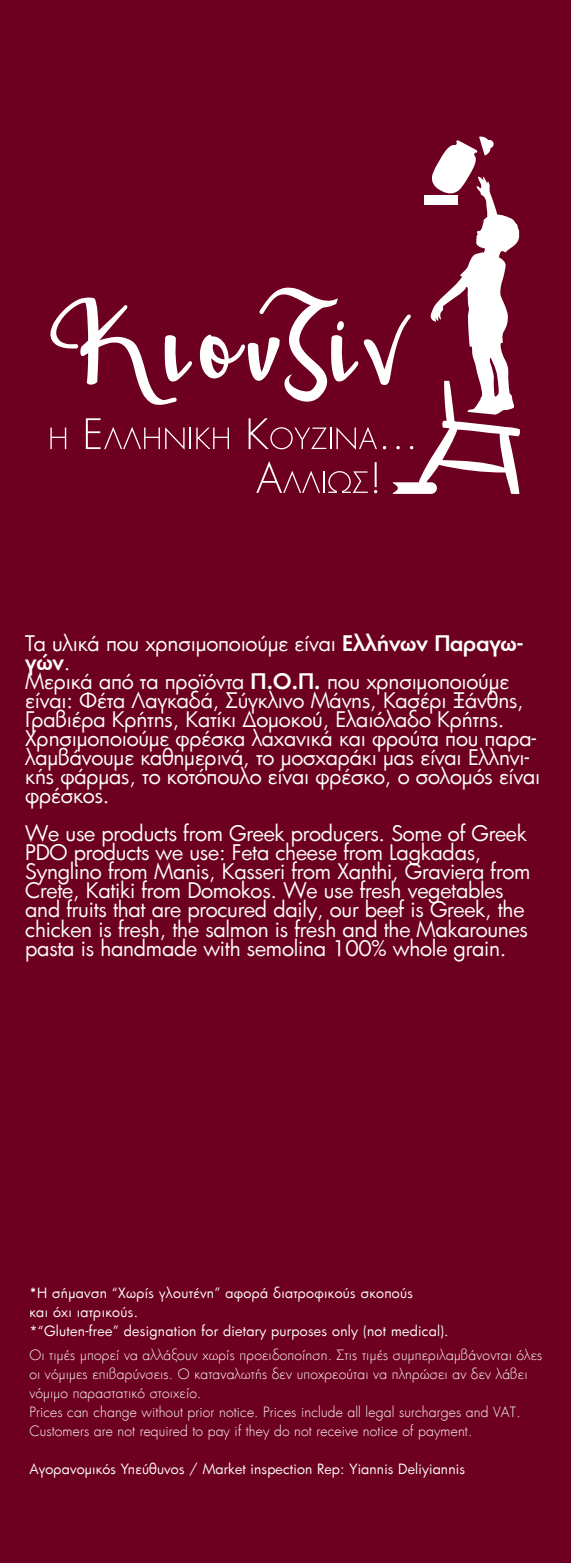
<style>
.page{position:relative;width:571px;height:1563px;background:#fff}
.page>*{position:absolute;margin:0;border:0;box-sizing:border-box;transform-origin:0 0}
.t1{font:21px/19.1px "PF Futura Neu";letter-spacing:-.01em;color:#fff}
.t2{font:300 13.83px/19.1px "PF Futura Neu";letter-spacing:.01em;color:#fff}
.t3{font:13.83px/19.1px "PF Futura Neu";letter-spacing:.02em;color:#fff}
.s1{font-weight:500}
</style>
<div class="page">
<div style="left:0;top:0;width:570px;height:1563px;background:#6d0020"></div>
<svg style="left:50px;top:136px;width:470px;height:358px"></svg>
<p class="t1" style="left:25px;top:633px;width:516px">Τα υλικά που χρησιµοποιούµε είναι <span class="s1">Ελλήνων Παραγω&shy;γών</span>.<br>Μερικά από τα προϊόντα <span class="s1">Π.Ο.Π.</span> που χρησιµοποιούµε είναι: Φέτα Λαγκαδά, Σύγκλινο Μάνης, Κασέρι Ξάνθης, Γραβιέρα Κρήτης, Κατίκι Δοµοκού, Ελαιόλαδο Κρήτης.<br>Χρησιµοποιούµε φρέσκα λαχανικά και φρούτα που παρα&shy;λαµβάνουµε καθηµερινά, το µοσχαράκι µας είναι Ελληνι&shy;κής φάρµας, το κοτόπουλο είναι φρέσκο, ο σολοµός είναι φρέσκος.</p>
<p class="t1" style="left:25px;top:824px;width:506px">We use products from Greek producers. Some of Greek PDO products we use: Feta cheese from Lagkadas, Synglino from Manis, Kasseri from Xanthi, Graviera from Crete, Katiki from Domokos. We use fresh vegetables and fruits that are procured daily, our beef is Greek, the chicken is fresh, the salmon is fresh and the Makarounes pasta is handmade with semolina 100% whole grain.</p>
<p class="t3" style="left:29px;top:1283px;width:420px"><span class="s1">*</span>Η σήµανση “Χωρίς γλουτένη” αφορά διατροφικούς σκοπούς<br>και όχι ιατρικούς.<br>*“Gluten-free” designation for dietary purposes only (not medical).</p>
<p class="t2" style="left:29px;top:1345px;width:514px">Οι τιµές µπορεί να αλλάξουν χωρίς προειδοποίηση. Στις τιµές συµπεριλαµβάνονται όλες οι νόµιµες επιβαρύνσεις. Ο καταναλωτής δεν υποχρεούται να πληρώσει αν δεν λάβει νόµιµο παραστατικό στοιχείο.<br>Prices can change without prior notice. Prices include all legal surcharges and VAT.<br>Customers are not required to pay if they do not receive notice of payment.</p>
<p class="t3" style="left:29px;top:1459px;width:437px">Αγορανοµικός Υπεύθυνος / Market inspection Rep: Yiannis Deliyiannis</p>
</div>
